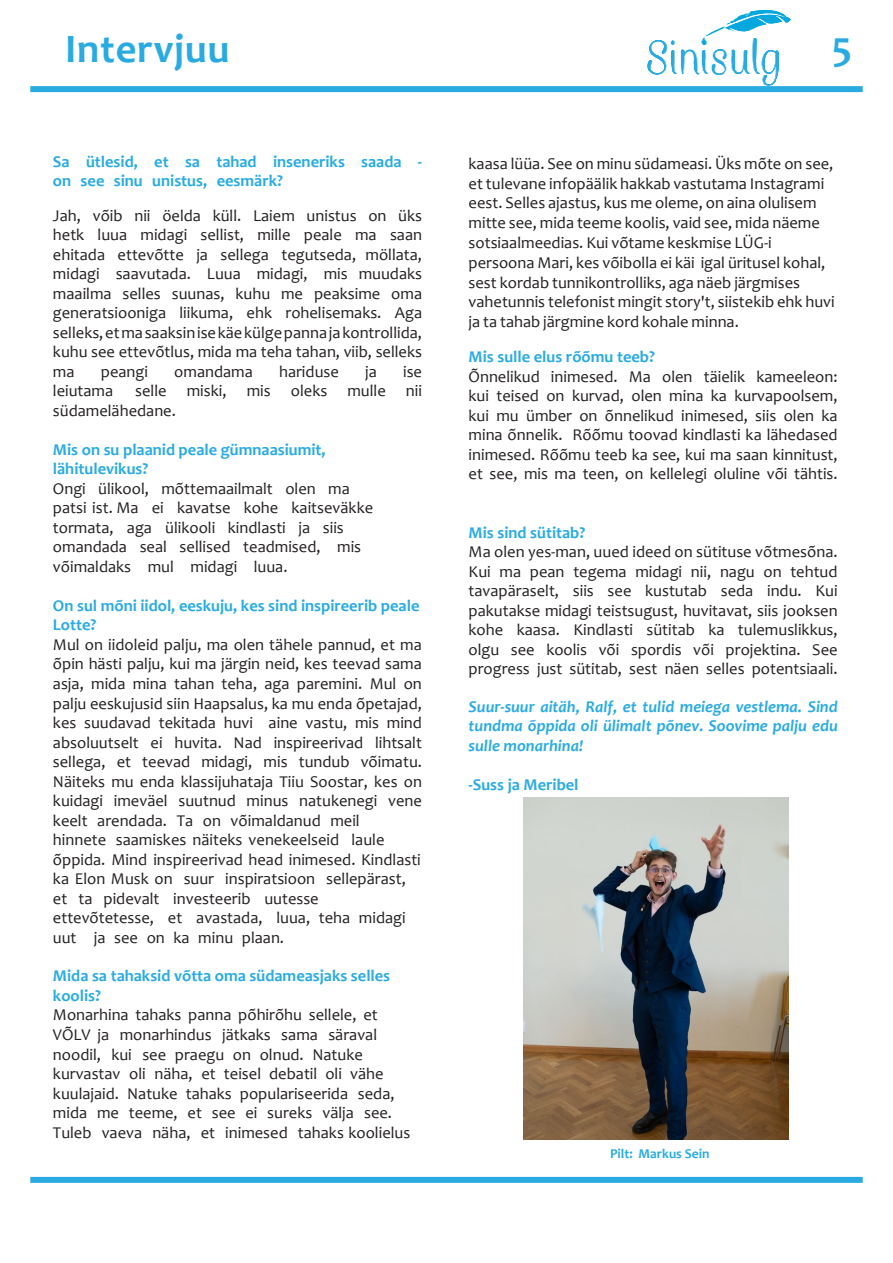
<style>
.page{position:relative;width:893px;height:1263px;background:#fff}
.page>*{position:absolute;margin:0;border:0;box-sizing:border-box;transform-origin:0 0}
.t1{font:700 42px "Candara";color:#29abe2}
.t2{font:700 40.5px "Candara";letter-spacing:.02em;color:#29abe2}
.t3{font:16.5px/19.5px "Candara";color:#231f20}
.t4{font:italic 700 16.5px/19.5px "Candara";color:#28abe2;text-align:justify}
.t5{font:700 16.5px/19.5px "Candara";color:#28abe2}
.t6{font:700 16.5px "Candara";color:#28abe2}
.t7{font:700 13.5px "Candara";color:#28abe2}
.s1{font-weight:700;color:#28abe2}
</style>
<div class="page">
<div style="left:30px;top:1177px;width:833px;height:6px;background:#29abe2"></div>
<div style="left:30px;top:86px;width:833px;height:6px;background:#29abe2"></div>
<img style="left:647px;top:10px;width:144px;height:76px">
<img style="left:523px;top:798px;width:265px;height:342px">
<p class="t2" style="left:65px;top:23px;width:166px">Intervjuu</p>
<p class="t1" style="left:832px;top:20px;width:21px">5</p>
<p class="t5" style="left:53px;top:152px;width:371px">Sa ütlesid, et sa tahad inseneriks saada - on see sinu unistus, eesmärk?</p>
<p class="t3" style="left:53px;top:206px;width:371px;text-align:justify">Jah, võib nii öelda küll. Laiem unistus on üks hetk luua midagi sellist, mille peale ma saan ehitada ettevõtte ja sellega tegutseda, möllata, midagi saavutada. Luua midagi, mis muudaks maailma selles suunas, kuhu me peaksime oma generatsiooniga liikuma, ehk rohelisemaks. Aga selleks, et ma saaksin ise käe külge panna ja kontrollida, kuhu see ettevõtlus, mida ma teha tahan, viib, selleks ma</p>
<p class="t3" style="left:101px;top:362px;width:49px">peangi</p>
<p class="t3" style="left:174px;top:362px;width:80px">omandama</p>
<p class="t3" style="left:279px;top:362px;width:61px">hariduse</p>
<p class="t3" style="left:365px;top:362px;width:13px">ja</p>
<p class="t3" style="left:403px;top:362px;width:20px">ise</p>
<p class="t3" style="left:53px;top:381px;width:62px">leiutama</p>
<p class="t3" style="left:53px;top:381px;width:371px;text-indent:82px">selle miski, mis oleks mulle nii südamelähedane.</p>
<p class="t3" style="left:53px;top:440px;width:322px"><span class="s1">Mis on su plaanid peale gümnaasiumit, lähitulevikus?<br></span>Ongi ülikool, mõttemaailmalt olen ma patsi ist. Ma ei kavatse kohe kaitseväkke tormata, aga ülikooli kindlasti ja siis omandada seal sellised teadmised, mis võimaldaks mul midagi luua.</p>
<p class="t3" style="left:53px;top:596px;width:371px"><span class="s1">On sul mõni iidol, eeskuju, kes sind inspireerib peale Lotte?<br></span>Mul on iidoleid palju, ma olen tähele pannud, et ma õpin hästi palju, kui ma järgin neid, kes teevad sama asja, mida mina tahan teha, aga paremini. Mul on palju eeskujusid siin Haapsalus, ka mu enda õpetajad, kes suudavad tekitada huvi aine vastu, mis mind absoluutselt ei huvita. Nad inspireerivad lihtsalt sellega, et teevad midagi, mis tundub võimatu.<br>Näiteks mu enda klassijuhataja Tiiu Soostar, kes on kuidagi imeväel suutnud minus natukenegi vene keelt arendada. Ta on võimaldanud meil<br>hinnete saamiskes näiteks venekeelseid laule õppida. Mind inspireerivad head inimesed. Kindlasti ka Elon Musk on suur inspiratsioon sellepärast, et ta pidevalt investeerib uutesse ettevõtetesse, et avastada, luua, teha midagi uut ja see on ka minu plaan.</p>
<p class="t3" style="left:53px;top:966px;width:359px"><span class="s1">Mida sa tahaksid võtta oma südameasjaks selles koolis?<br></span>Monarhina tahaks panna põhirõhu sellele, et VÕLV ja monarhindus jätkaks sama säraval noodil, kui see praegu on olnud. Natuke kurvastav oli näha, et teisel debatil oli vähe kuulajaid. Natuke tahaks populariseerida seda, mida me teeme, et see ei sureks välja see.<br>Tuleb vaeva näha, et inimesed tahaks koolielus</p>
<p class="t3" style="left:469px;top:153px;width:368px">kaasa lüüa. See on minu südameasi. Üks mõte on see, et tulevane infopäälik hakkab vastutama Instagrami eest. Selles ajastus, kus me oleme, on aina olulisem mitte see, mida teeme koolis, vaid see, mida näeme sotsiaalmeedias. Kui võtame keskmise LÜG-i persoona Mari, kes võibolla ei käi igal üritusel kohal, sest kordab tunnikontrolliks, aga näeb järgmises vahetunnis telefonist mingit story't, siistekib ehk huvi ja ta tahab järgmine kord kohale minna.</p>
<p class="t3" style="left:469px;top:347px;width:371px"><span class="s1">Mis sulle elus rõõmu teeb?<br></span>Õnnelikud inimesed. Ma olen täielik kameeleon: kui teised on kurvad, olen mina ka kurvapoolsem, kui mu ümber on õnnelikud inimesed, siis olen ka mina õnnelik. Rõõmu toovad kindlasti ka lähedased inimesed. Rõõmu teeb ka see, kui ma saan kinnitust, et see, mis ma teen, on kellelegi oluline või tähtis.</p>
<p class="t3" style="left:469px;top:522px;width:371px"><span class="s1">Mis sind sütitab?<br></span>Ma olen yes-man, uued ideed on sütituse võtmesõna.<br>Kui ma pean tegema midagi nii, nagu on tehtud tavapäraselt, siis see kustutab seda indu. Kui pakutakse midagi teistsugust, huvitavat, siis jooksen kohe kaasa. Kindlasti sütitab ka tulemuslikkus, olgu see koolis või spordis või projektina. See progress just sütitab, sest näen selles potentsiaali.</p>
<p class="t4" style="left:469px;top:696px;width:371px">Suur-suur aitäh, Ralf, et tulid meiega vestlema. Sind tundma õppida oli ülimalt põnev. Soovime palju edu sulle monarhina!</p>
<p class="t6" style="left:469px;top:774px;width:111px">-Suss ja Meribel</p>
<p class="t7" style="left:610px;top:1145px;width:101px">Pilt: Markus Sein</p>
</div>
